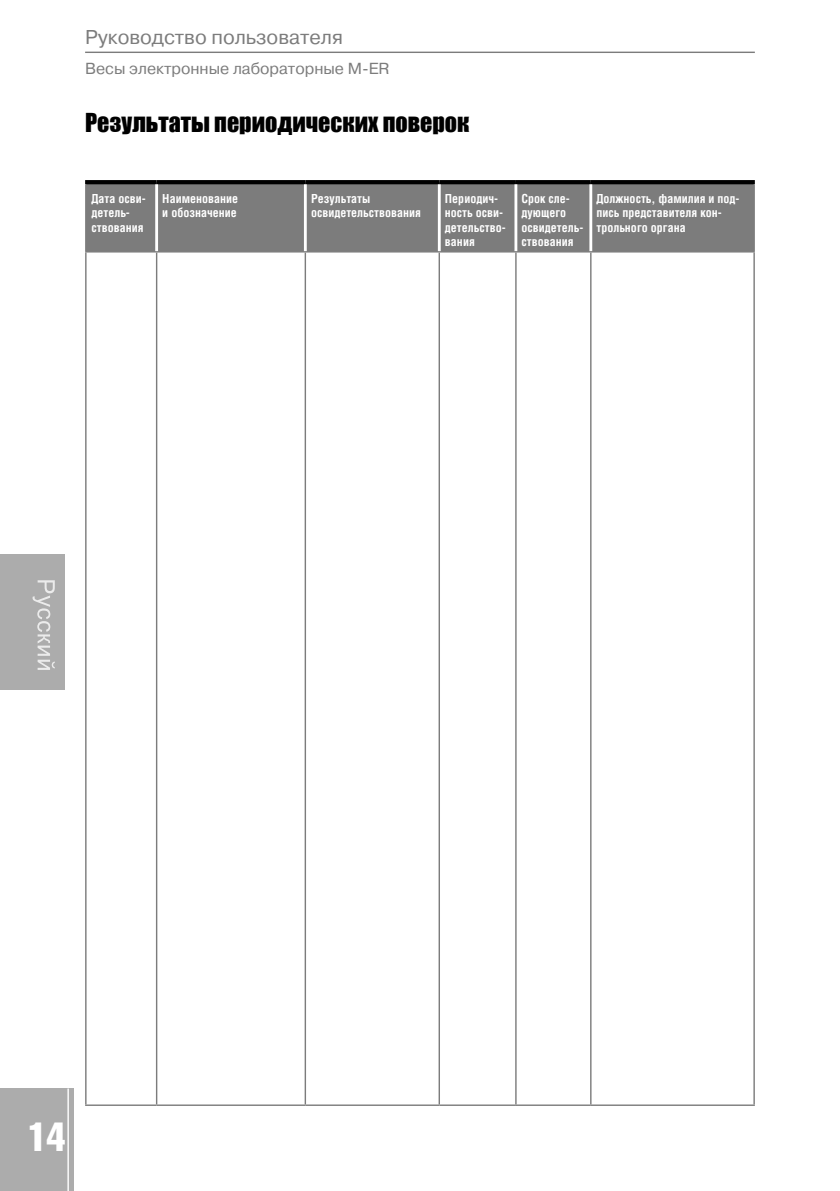
<style>
.page{position:relative;width:840px;height:1191px;background:#fff}
.page>*{position:absolute;margin:0;border:0;box-sizing:border-box;transform-origin:0 0}
.t1{font:40px "AG Letterica Compressed C";color:#fff}
.t2{font:24px "Impact";color:#000}
.t3{font:20px "Pragmatica C";color:#7c7c7c}
.t4{font:16px "Pragmatica C";color:#7c7c7c}
.t5{font:700 12px/14.4px "AG Letterica Condensed";color:#fff}
</style>
<div class="page">
<hr style="left:85px;top:52px;width:669px;height:1px;background:#7c7c7c">
<div style="left:0;top:1088px;width:74px;height:103px;background:#acacac"></div>
<hr style="left:67px;top:1088px;width:2px;height:103px;background:#fff">
<div style="left:0;top:554px;width:65px;height:135px;background:#acacac"></div>
<svg style="left:33px;top:580px;width:22px;height:90px"></svg>
<div style="left:86px;top:184px;width:667px;height:67px;background:#7c7c7c"></div>
<hr style="left:85px;top:251px;width:71px;height:1px;background:#7c7c7c">
<hr style="left:85px;top:252px;width:1px;height:852px;background:#7c7c7c">
<hr style="left:156px;top:251px;width:149px;height:1px;background:#7c7c7c">
<hr style="left:156px;top:252px;width:1px;height:852px;background:#7c7c7c">
<hr style="left:305px;top:251px;width:134px;height:1px;background:#7c7c7c">
<hr style="left:304px;top:252px;width:2px;height:852px;background:#7c7c7c">
<hr style="left:439px;top:251px;width:76px;height:1px;background:#7c7c7c">
<hr style="left:438px;top:252px;width:2px;height:852px;background:#7c7c7c">
<hr style="left:515px;top:251px;width:75px;height:1px;background:#7c7c7c">
<hr style="left:515px;top:252px;width:1px;height:852px;background:#7c7c7c">
<hr style="left:590px;top:251px;width:164px;height:1px;background:#7c7c7c">
<hr style="left:589px;top:252px;width:2px;height:852px;background:#7c7c7c">
<hr style="left:753px;top:252px;width:1px;height:852px;background:#7c7c7c">
<hr style="left:85px;top:1104px;width:71px;height:2px;background:#7c7c7c">
<hr style="left:156px;top:1104px;width:149px;height:2px;background:#7c7c7c">
<hr style="left:305px;top:1104px;width:134px;height:2px;background:#7c7c7c">
<hr style="left:439px;top:1104px;width:76px;height:2px;background:#7c7c7c">
<hr style="left:515px;top:1104px;width:75px;height:2px;background:#7c7c7c">
<hr style="left:590px;top:1104px;width:164px;height:2px;background:#7c7c7c">
<svg style="left:85px;top:180px;width:71px;height:4px"></svg>
<svg style="left:156px;top:180px;width:149px;height:4px"></svg>
<svg style="left:305px;top:180px;width:134px;height:4px"></svg>
<svg style="left:439px;top:180px;width:76px;height:4px"></svg>
<svg style="left:515px;top:180px;width:75px;height:4px"></svg>
<svg style="left:590px;top:180px;width:164px;height:4px"></svg>
<hr style="left:85px;top:184px;width:1px;height:67px;background:#7c7c7c">
<hr style="left:753px;top:184px;width:1px;height:67px;background:#7c7c7c">
<hr style="left:155px;top:184px;width:3px;height:67px;background:#fff">
<hr style="left:304px;top:184px;width:2px;height:67px;background:#fff">
<hr style="left:437px;top:184px;width:3px;height:67px;background:#fff">
<hr style="left:514px;top:184px;width:3px;height:67px;background:#fff">
<hr style="left:589px;top:184px;width:3px;height:67px;background:#fff">
<h3 class="t3" style="left:85px;top:26px;width:259px">Руководство пользователя</h3>
<h3 class="t4" style="left:85px;top:60px;width:306px">Весы электронные лабораторные M-ER</h3>
<h2 class="t2" style="left:85px;top:104px;width:385px">Результаты периодических поверок</h2>
<p class="t5" style="left:91px;top:191px;width:56px">Дата осви&shy;детель&shy;ствования</p>
<p class="t5" style="left:162px;top:191px;width:77px">Наименование и обозначение</p>
<p class="t5" style="left:311px;top:191px;width:111px">Результаты освидетельствования</p>
<p class="t5" style="left:444px;top:191px;width:62px">Периодич&shy;ность осви&shy;детельство&shy;вания</p>
<p class="t5" style="left:521px;top:191px;width:63px">Срок сле&shy;дующего освидетель&shy;ствования</p>
<p class="t5" style="left:596px;top:191px;width:144px">Должность, фамилия и под&shy;пись представителя кон&shy;трольного органа</p>
<h1 class="t1" style="left:28px;top:1115px;width:39px">14</h1>
</div>
